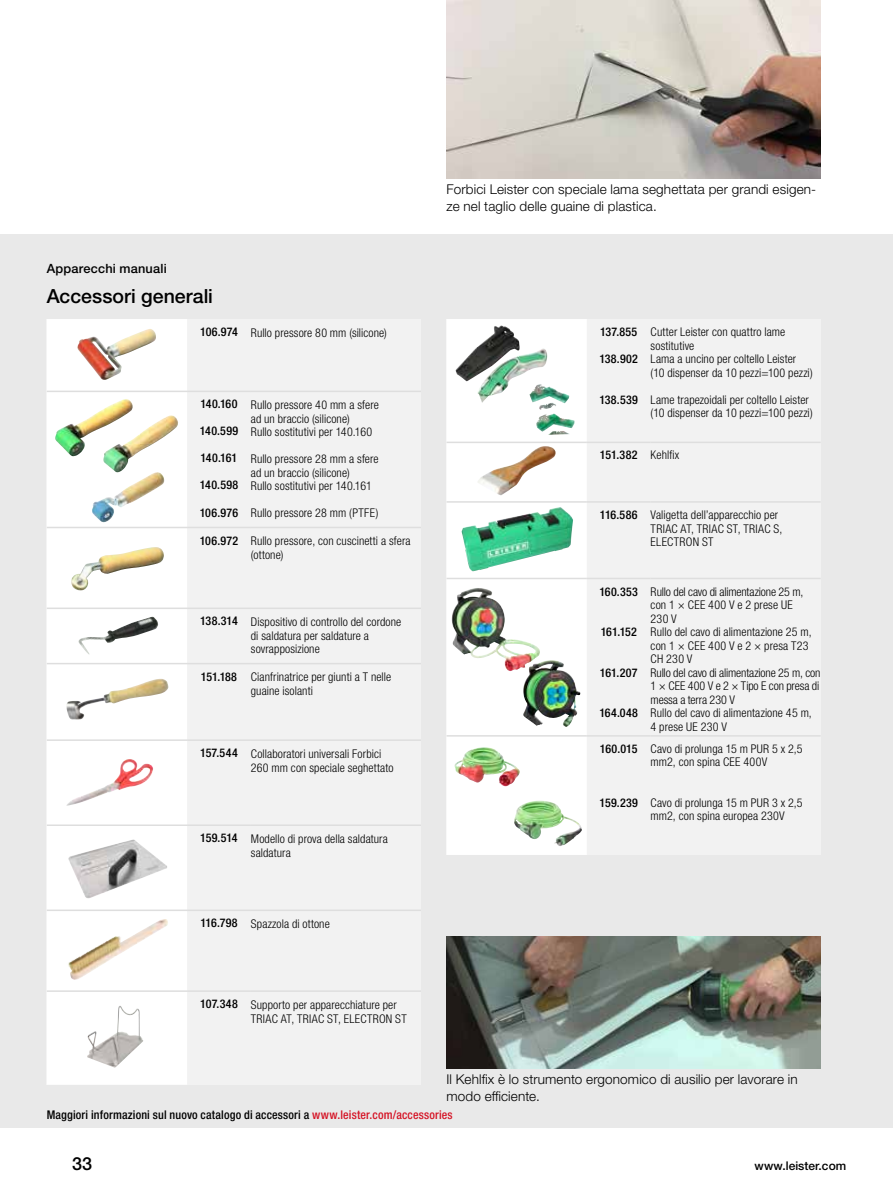
<style>
.page{position:relative;width:893px;height:1191px;background:#fff}
.page>*{position:absolute;margin:0;border:0;box-sizing:border-box;transform-origin:0 0}
.t1{font:500 19.5px "Helvetica Neue LTW1 G";color:#000}
.t2{font:500 18px "Helvetica Neue LTW1 G";color:#000}
.t3{font:300 13.5px/16.5px "Helvetica Neue LTW1 G";letter-spacing:.01em;color:#000}
.t4{font:500 12.75px "Helvetica Neue LTW1 G";letter-spacing:.015em;color:#000}
.t5{font:300 condensed 12px/13.5px "Helvetica Neue LTW1 G";letter-spacing:.01em;color:#000}
.t6{font:500 condensed 12px "Helvetica Neue LTW1 G";letter-spacing:.015em;color:#000}
.t7{font:500 12px "Helvetica Neue LTW1 G";color:#000}
.s1{color:#d51224}
</style>
<div class="page">
<div style="left:0;top:234px;width:893px;height:893px;background:#e9e9e9"></div>
<img style="left:446px;top:0;width:375px;height:179px">
<div style="left:47px;top:319px;width:374px;height:765px;background:#f2f2f2"></div>
<div style="left:47px;top:319px;width:140px;height:765px;background:#fff"></div>
<hr style="left:47px;top:390px;width:140px;height:2px;background:#dedede">
<hr style="left:187px;top:390px;width:64px;height:2px;background:#dedede">
<hr style="left:251px;top:390px;width:170px;height:2px;background:#dedede">
<hr style="left:47px;top:527px;width:140px;height:1px;background:#dedede">
<hr style="left:187px;top:527px;width:64px;height:1px;background:#dedede">
<hr style="left:251px;top:527px;width:170px;height:1px;background:#dedede">
<hr style="left:47px;top:607px;width:140px;height:2px;background:#dedede">
<hr style="left:187px;top:607px;width:64px;height:2px;background:#dedede">
<hr style="left:251px;top:607px;width:170px;height:2px;background:#dedede">
<hr style="left:47px;top:663px;width:140px;height:1px;background:#dedede">
<hr style="left:47px;top:739px;width:140px;height:2px;background:#dedede">
<hr style="left:187px;top:663px;width:64px;height:1px;background:#dedede">
<hr style="left:187px;top:739px;width:64px;height:2px;background:#dedede">
<hr style="left:251px;top:663px;width:170px;height:1px;background:#dedede">
<hr style="left:251px;top:739px;width:170px;height:2px;background:#dedede">
<hr style="left:47px;top:824px;width:140px;height:2px;background:#dedede">
<hr style="left:187px;top:824px;width:64px;height:2px;background:#dedede">
<hr style="left:251px;top:824px;width:170px;height:2px;background:#dedede">
<hr style="left:47px;top:909px;width:140px;height:2px;background:#dedede">
<hr style="left:187px;top:909px;width:64px;height:2px;background:#dedede">
<hr style="left:251px;top:909px;width:170px;height:2px;background:#dedede">
<hr style="left:47px;top:990px;width:140px;height:2px;background:#dedede">
<hr style="left:187px;top:990px;width:64px;height:2px;background:#dedede">
<hr style="left:251px;top:990px;width:170px;height:2px;background:#dedede">
<img style="left:77px;top:329px;width:79px;height:51px">
<img style="left:55px;top:399px;width:78px;height:57px">
<img style="left:103px;top:415px;width:75px;height:57px">
<img style="left:92px;top:472px;width:72px;height:50px">
<img style="left:71px;top:547px;width:93px;height:44px">
<img style="left:78px;top:617px;width:80px;height:37px">
<img style="left:66px;top:679px;width:102px;height:40px">
<img style="left:66px;top:759px;width:87px;height:47px">
<img style="left:67px;top:839px;width:102px;height:60px">
<img style="left:114px;top:919px;width:51px;height:23px">
<img style="left:87px;top:1005px;width:56px;height:62px">
<div style="left:446px;top:319px;width:375px;height:536px;background:#f2f2f2"></div>
<div style="left:447px;top:319px;width:139px;height:536px;background:#fff"></div>
<hr style="left:446px;top:441px;width:141px;height:2px;background:#dedede">
<hr style="left:446px;top:501px;width:141px;height:1px;background:#dedede">
<hr style="left:587px;top:441px;width:64px;height:2px;background:#dedede">
<hr style="left:587px;top:501px;width:64px;height:1px;background:#dedede">
<hr style="left:651px;top:441px;width:170px;height:2px;background:#dedede">
<hr style="left:651px;top:501px;width:170px;height:1px;background:#dedede">
<hr style="left:446px;top:578px;width:141px;height:1px;background:#dedede">
<hr style="left:587px;top:578px;width:64px;height:1px;background:#dedede">
<hr style="left:651px;top:578px;width:170px;height:1px;background:#dedede">
<hr style="left:446px;top:735px;width:141px;height:1px;background:#dedede">
<hr style="left:587px;top:735px;width:64px;height:1px;background:#dedede">
<hr style="left:651px;top:735px;width:170px;height:1px;background:#dedede">
<img style="left:529px;top:384px;width:40px;height:26px">
<img style="left:536px;top:413px;width:39px;height:22px">
<img style="left:455px;top:325px;width:92px;height:78px">
<img style="left:477px;top:446px;width:79px;height:49px">
<div style="left:456px;top:503px;width:121px;height:74px;background:#fff"></div>
<img style="left:461px;top:507px;width:112px;height:64px">
<img style="left:523px;top:660px;width:54px;height:67px">
<img style="left:451px;top:588px;width:90px;height:83px">
<img style="left:453px;top:747px;width:67px;height:39px">
<img style="left:514px;top:800px;width:68px;height:46px">
<img style="left:446px;top:936px;width:375px;height:132px">
<p class="t3" style="left:446px;top:181px;width:371px">Forbici Leister con speciale lama seghettata per grandi esigen&shy;ze nel taglio delle guaine di plastica.</p>
<p class="t4" style="left:47px;top:260px;width:121px">Apparecchi manuali</p>
<h1 class="t1" style="left:47px;top:284px;width:168px">Accessori generali</h1>
<p class="t6" style="left:200px;top:325px;width:39px">106.974</p>
<p class="t5" style="left:251px;top:326px;width:138px">Rullo pressore 80 mm (silicone)</p>
<p class="t6" style="left:200px;top:397px;width:39px">140.160</p>
<p class="t6" style="left:200px;top:424px;width:40px">140.599</p>
<p class="t6" style="left:201px;top:451px;width:38px">140.161</p>
<p class="t6" style="left:200px;top:478px;width:40px">140.598</p>
<p class="t6" style="left:200px;top:505px;width:40px">106.976</p>
<p class="t6" style="left:200px;top:533px;width:40px">106.972</p>
<p class="t5" style="left:251px;top:398px;width:129px">Rullo pressore 40 mm a sfere ad un braccio (silicone)<br>Rullo sostitutivi per 140.160</p>
<p class="t5" style="left:251px;top:452px;width:129px">Rullo pressore 28 mm a sfere ad un braccio (silicone)<br>Rullo sostitutivi per 140.161</p>
<p class="t5" style="left:251px;top:506px;width:129px">Rullo pressore 28 mm (PTFE)</p>
<p class="t5" style="left:251px;top:534px;width:161px">Rullo pressore, con cuscinetti a sfera (ottone)</p>
<p class="t6" style="left:600px;top:324px;width:39px">137.855</p>
<p class="t6" style="left:599px;top:351px;width:40px">138.902</p>
<p class="t6" style="left:599px;top:392px;width:40px">138.539</p>
<p class="t6" style="left:600px;top:448px;width:39px">151.382</p>
<p class="t5" style="left:651px;top:325px;width:164px">Cutter Leister con quattro lame sostitutive<br>Lama a uncino per coltello Leister (10 dispenser da 10 pezzi=100 pezzi)</p>
<p class="t5" style="left:651px;top:393px;width:164px">Lame trapezoidali per coltello Leister (10 dispenser da 10 pezzi=100 pezzi)</p>
<p class="t5" style="left:651px;top:448px;width:30px">Kehlfix</p>
<p class="t6" style="left:600px;top:507px;width:39px">116.586</p>
<p class="t5" style="left:651px;top:508px;width:133px">Valigetta dell’apparecchio per<br>TRIAC AT, TRIAC ST, TRIAC S,<br>ELECTRON ST</p>
<p class="t6" style="left:200px;top:614px;width:39px">138.314</p>
<p class="t6" style="left:201px;top:669px;width:38px">151.188</p>
<p class="t5" style="left:251px;top:615px;width:152px">Dispositivo di controllo del cordone di saldatura per saldature a sovrapposizione</p>
<p class="t5" style="left:251px;top:670px;width:142px">Cianfrinatrice per giunti a T nelle guaine isolanti</p>
<p class="t6" style="left:200px;top:745px;width:39px">157.544</p>
<p class="t5" style="left:251px;top:747px;width:144px">Collaboratori universali Forbici<br>260 mm con speciale seghettato</p>
<p class="t6" style="left:599px;top:584px;width:40px">160.353</p>
<p class="t6" style="left:601px;top:624px;width:38px">161.152</p>
<p class="t6" style="left:600px;top:665px;width:39px">161.207</p>
<p class="t6" style="left:599px;top:705px;width:40px">164.048</p>
<p class="t6" style="left:600px;top:741px;width:39px">160.015</p>
<p class="t6" style="left:600px;top:795px;width:40px">159.239</p>
<p class="t5" style="left:651px;top:584px;width:171px">Rullo del cavo di alimentazione 25 m, con 1 × CEE 400 V e 2 prese UE<br>230 V<br>Rullo del cavo di alimentazione 25 m, con 1 × CEE 400 V e 2 × presa T23<br>CH 230 V<br>Rullo del cavo di alimentazione 25 m, con<br>1 × CEE 400 V e 2 × Tipo E con presa di messa a terra 230 V<br>Rullo del cavo di alimentazione 45 m,<br>4 prese UE 230 V</p>
<p class="t5" style="left:651px;top:742px;width:154px">Cavo di prolunga 15 m PUR 5 x 2,5 mm2, con spina CEE 400V</p>
<p class="t5" style="left:651px;top:796px;width:154px">Cavo di prolunga 15 m PUR 3 x 2,5 mm2, con spina europea 230V</p>
<p class="t6" style="left:200px;top:831px;width:39px">159.514</p>
<p class="t5" style="left:251px;top:832px;width:139px">Modello di prova della saldatura saldatura</p>
<p class="t6" style="left:200px;top:916px;width:39px">116.798</p>
<p class="t5" style="left:251px;top:917px;width:80px">Spazzola di ottone</p>
<p class="t6" style="left:200px;top:996px;width:39px">107.348</p>
<p class="t5" style="left:251px;top:998px;width:157px">Supporto per apparecchiature per<br>TRIAC AT, TRIAC ST, ELECTRON ST</p>
<p class="t3" style="left:446px;top:1071px;width:353px">Il Kehlfix è lo strumento ergonomico di ausilio per lavorare in modo efficiente.</p>
<p class="t6" style="left:47px;top:1107px;width:407px">Maggiori informazioni sul nuovo catalogo di accessori a <span class="s1">www.leister.com/accessories</span></p>
<h2 class="t2" style="left:72px;top:1152px;width:22px">33</h2>
<p class="t7" style="left:754px;top:1158px;width:93px">www.leister.com</p>
</div>
